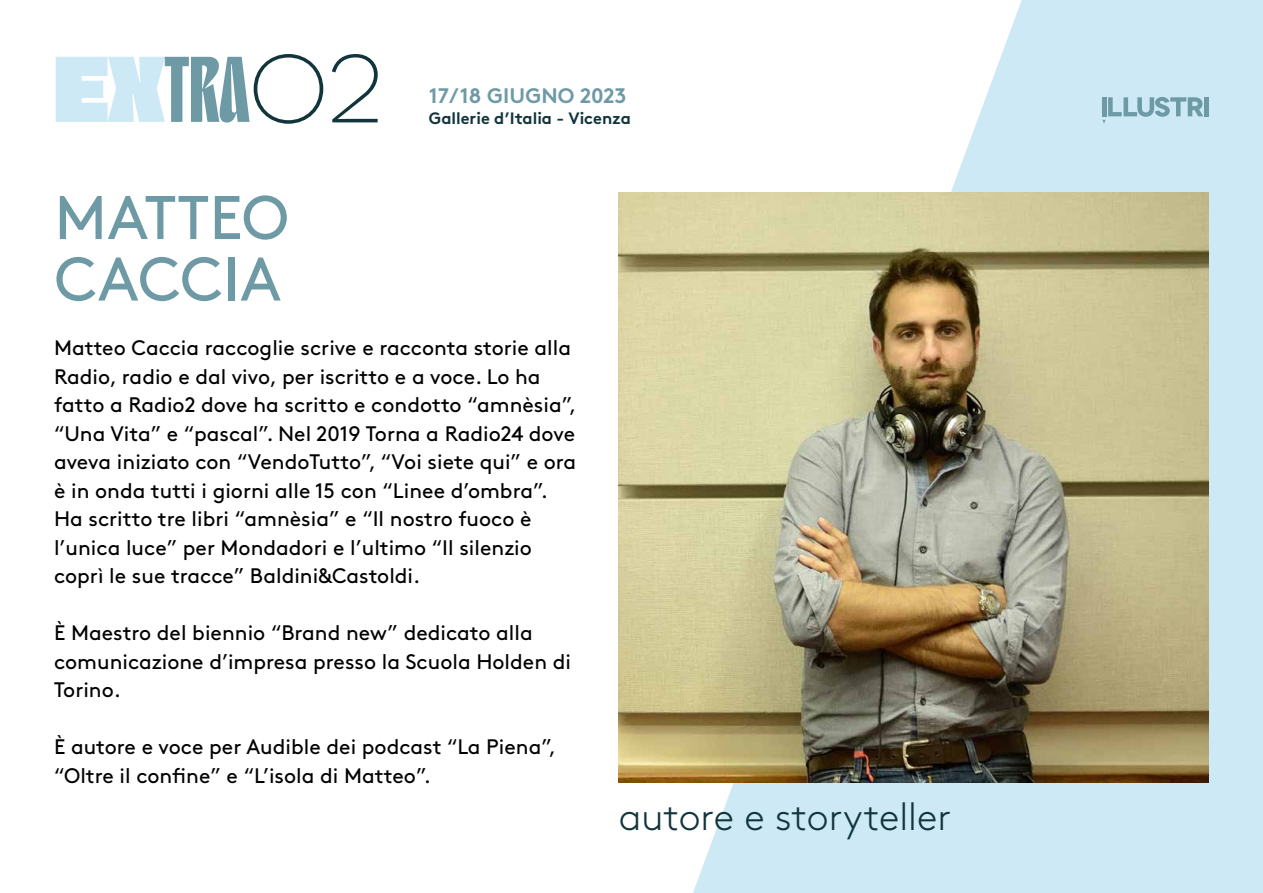
<style>
.page{position:relative;width:1263px;height:893px;background:#fff}
.page>*{position:absolute;margin:0;border:0;box-sizing:border-box;transform-origin:0 0}
.t1{font:93px "T1 Korium 2 Kg";color:#6e9aa6}
.t2{font:61.5px/61.5px "Brown";letter-spacing:.005em;color:#6e9aa6}
.t3{font:300 39px "Brown";color:#11353b}
.t4{font:21px/28.5px "Brown";color:#000}
.t5{font:700 21px "Brown";color:#6e9aa6}
.t6{font:700 16.5px "Brown";color:#11353b}
.s1{font-family:"T1 Korium 6 Kg";color:#cce9f5}
</style>
<div class="page">
<svg style="left:676px;top:0;width:587px;height:893px;fill:#cce9f5"></svg>
<img style="left:619px;top:193px;width:590px;height:590px">
<div style="left:1204px;top:97px;width:5px;height:19px;background:#6e9aa6"></div>
<svg style="left:1102px;top:97px;width:101px;height:27px;background:#a7c9d5"></svg>
<svg style="left:254px;top:54px;width:124px;height:70px"></svg>
<h1 class="t1" style="left:54px;top:43px;width:197px"><span class="s1">EX</span>TRA</h1>
<h2 class="t2" style="left:54px;top:182px;width:236px">MATTEO<br>CACCIA</h2>
<p class="t5" style="left:429px;top:78px;width:199px">17/18 GIUGNO 2023</p>
<p class="t6" style="left:429px;top:105px;width:204px">Gallerie d’Italia - Vicenza</p>
<p class="t4" style="left:54px;top:332px;width:524px">Matteo Caccia raccoglie scrive e racconta storie alla Radio, radio e dal vivo, per iscritto e a voce. Lo ha fatto a Radio2 dove ha scritto e condotto “amnèsia”, “Una Vita” e “pascal”. Nel 2019 Torna a Radio24 dove aveva iniziato con “VendoTutto”, “Voi siete qui” e ora è in onda tutti i giorni alle 15 con “Linee d’ombra”.<br>Ha scritto tre libri “amnèsia” e “Il nostro fuoco è l’unica luce” per Mondadori e l’ultimo “Il silenzio coprì le sue tracce” Baldini&amp;Castoldi.</p>
<p class="t4" style="left:54px;top:617px;width:519px">È Maestro del biennio “Brand new” dedicato alla comunicazione d’impresa presso la Scuola Holden di<br>Torino.</p>
<p class="t4" style="left:54px;top:731px;width:504px">È autore e voce per Audible dei podcast “La Piena”, “Oltre il confine” e “L’isola di Matteo”.</p>
<h3 class="t3" style="left:619px;top:788px;width:334px">autore e storyteller</h3>
</div>
